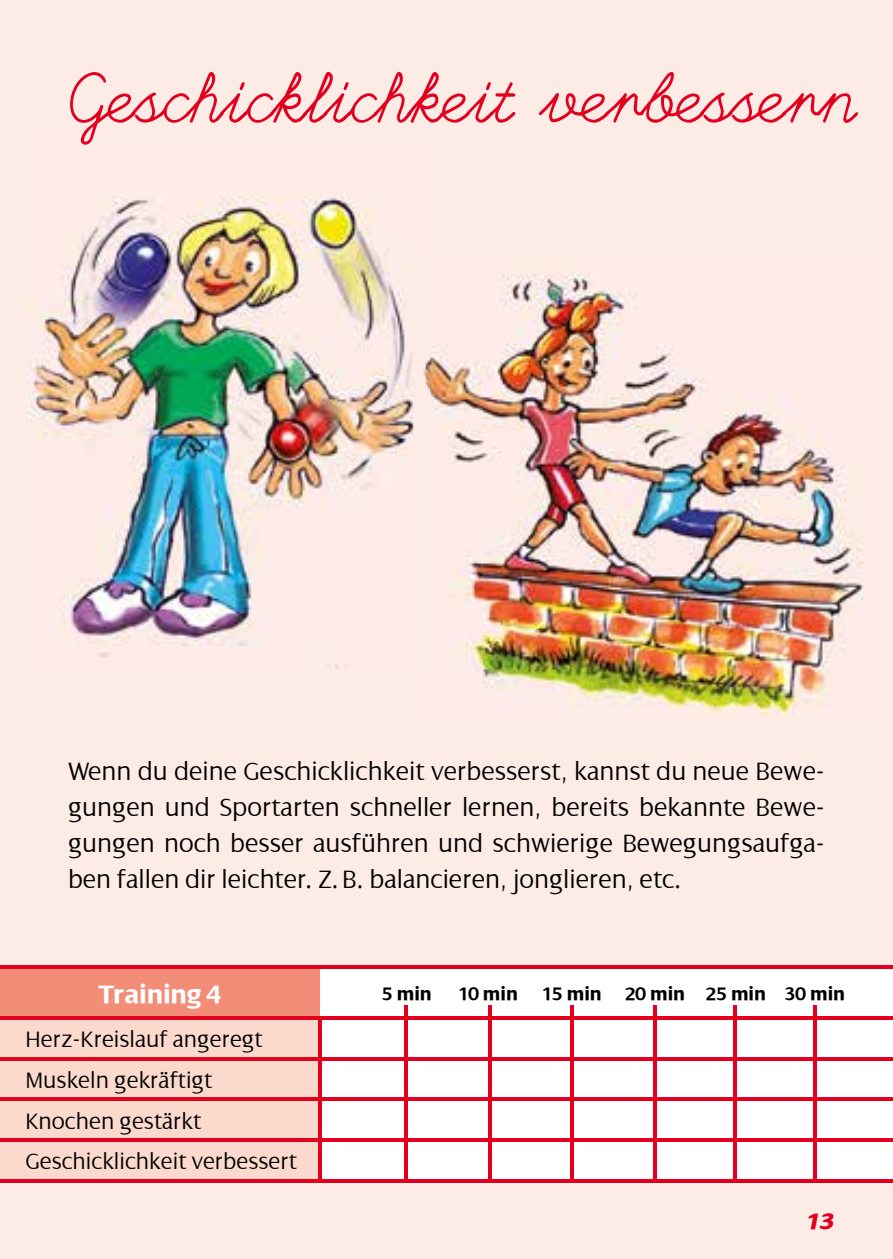
<style>
.page{position:relative;width:893px;height:1259px;background:#fdece6}
.page>*{position:absolute;margin:0;border:0;box-sizing:border-box;transform-origin:0 0}
.t1{font:63px "Handwriting Mutlu";letter-spacing:-.01em;color:#e3001f}
.t2{font:300 27px/36px "Dialog";color:#000;text-align:justify}
.t3{font:700 27px "Dialog";color:#fff}
.t4{font:300 24px/40.8px "Dialog";color:#000}
.t5{font:italic 24px "Dialog X Bold";color:#e3001f}
.t6{font:700 19.5px "Dialog";color:#000}
</style>
<div class="page">
<div style="left:0;top:966px;width:320px;height:51px;background:#f28e77"></div>
<div style="left:320px;top:968px;width:573px;height:211px;background:#fff"></div>
<div style="left:0;top:1019px;width:319px;height:160px;background:#fbd9cd"></div>
<hr style="left:0;top:965px;width:320px;height:3px;background:#e3001f">
<hr style="left:320px;top:965px;width:86px;height:3px;background:#e3001f">
<hr style="left:406px;top:965px;width:84px;height:3px;background:#e3001f">
<hr style="left:490px;top:965px;width:82px;height:3px;background:#e3001f">
<hr style="left:572px;top:965px;width:83px;height:3px;background:#e3001f">
<hr style="left:655px;top:965px;width:80px;height:3px;background:#e3001f">
<hr style="left:735px;top:965px;width:80px;height:3px;background:#e3001f">
<hr style="left:815px;top:965px;width:78px;height:3px;background:#e3001f">
<hr style="left:0;top:1016px;width:320px;height:3px;background:#e3001f">
<hr style="left:0;top:1057px;width:320px;height:3px;background:#e3001f">
<hr style="left:0;top:1097px;width:320px;height:3px;background:#e3001f">
<hr style="left:0;top:1138px;width:320px;height:3px;background:#e3001f">
<hr style="left:319px;top:1019px;width:3px;height:38px;background:#e3001f">
<hr style="left:319px;top:1060px;width:3px;height:37px;background:#e3001f">
<hr style="left:319px;top:1100px;width:3px;height:38px;background:#e3001f">
<hr style="left:319px;top:1141px;width:3px;height:38px;background:#e3001f">
<hr style="left:320px;top:1016px;width:86px;height:3px;background:#e3001f">
<hr style="left:320px;top:1057px;width:86px;height:3px;background:#e3001f">
<hr style="left:320px;top:1097px;width:86px;height:3px;background:#e3001f">
<hr style="left:320px;top:1138px;width:86px;height:3px;background:#e3001f">
<hr style="left:405px;top:1019px;width:3px;height:38px;background:#e3001f">
<hr style="left:405px;top:1060px;width:3px;height:37px;background:#e3001f">
<hr style="left:405px;top:1100px;width:3px;height:38px;background:#e3001f">
<hr style="left:405px;top:1141px;width:3px;height:38px;background:#e3001f">
<hr style="left:406px;top:1016px;width:84px;height:3px;background:#e3001f">
<hr style="left:406px;top:1057px;width:84px;height:3px;background:#e3001f">
<hr style="left:406px;top:1097px;width:84px;height:3px;background:#e3001f">
<hr style="left:406px;top:1138px;width:84px;height:3px;background:#e3001f">
<hr style="left:488px;top:1019px;width:3px;height:38px;background:#e3001f">
<hr style="left:488px;top:1060px;width:3px;height:37px;background:#e3001f">
<hr style="left:488px;top:1100px;width:3px;height:38px;background:#e3001f">
<hr style="left:488px;top:1141px;width:3px;height:38px;background:#e3001f">
<hr style="left:490px;top:1016px;width:82px;height:3px;background:#e3001f">
<hr style="left:490px;top:1057px;width:82px;height:3px;background:#e3001f">
<hr style="left:490px;top:1097px;width:82px;height:3px;background:#e3001f">
<hr style="left:490px;top:1138px;width:82px;height:3px;background:#e3001f">
<hr style="left:570px;top:1019px;width:3px;height:38px;background:#e3001f">
<hr style="left:570px;top:1060px;width:3px;height:37px;background:#e3001f">
<hr style="left:570px;top:1100px;width:3px;height:38px;background:#e3001f">
<hr style="left:570px;top:1141px;width:3px;height:38px;background:#e3001f">
<hr style="left:572px;top:1016px;width:83px;height:3px;background:#e3001f">
<hr style="left:572px;top:1057px;width:83px;height:3px;background:#e3001f">
<hr style="left:572px;top:1097px;width:83px;height:3px;background:#e3001f">
<hr style="left:572px;top:1138px;width:83px;height:3px;background:#e3001f">
<hr style="left:653px;top:1019px;width:3px;height:38px;background:#e3001f">
<hr style="left:653px;top:1060px;width:3px;height:37px;background:#e3001f">
<hr style="left:653px;top:1100px;width:3px;height:38px;background:#e3001f">
<hr style="left:653px;top:1141px;width:3px;height:38px;background:#e3001f">
<hr style="left:655px;top:1016px;width:80px;height:3px;background:#e3001f">
<hr style="left:655px;top:1057px;width:80px;height:3px;background:#e3001f">
<hr style="left:655px;top:1097px;width:80px;height:3px;background:#e3001f">
<hr style="left:655px;top:1138px;width:80px;height:3px;background:#e3001f">
<hr style="left:734px;top:1019px;width:3px;height:38px;background:#e3001f">
<hr style="left:734px;top:1060px;width:3px;height:37px;background:#e3001f">
<hr style="left:734px;top:1100px;width:3px;height:38px;background:#e3001f">
<hr style="left:734px;top:1141px;width:3px;height:38px;background:#e3001f">
<hr style="left:735px;top:1016px;width:80px;height:3px;background:#e3001f">
<hr style="left:815px;top:1016px;width:78px;height:3px;background:#e3001f">
<hr style="left:814px;top:1019px;width:3px;height:38px;background:#e3001f">
<hr style="left:814px;top:1060px;width:3px;height:37px;background:#e3001f">
<hr style="left:814px;top:1100px;width:3px;height:38px;background:#e3001f">
<hr style="left:814px;top:1141px;width:3px;height:38px;background:#e3001f">
<hr style="left:735px;top:1057px;width:80px;height:3px;background:#e3001f">
<hr style="left:815px;top:1057px;width:78px;height:3px;background:#e3001f">
<hr style="left:735px;top:1097px;width:80px;height:3px;background:#e3001f">
<hr style="left:815px;top:1097px;width:78px;height:3px;background:#e3001f">
<hr style="left:735px;top:1138px;width:80px;height:3px;background:#e3001f">
<hr style="left:815px;top:1138px;width:78px;height:3px;background:#e3001f">
<hr style="left:0;top:1179px;width:320px;height:3px;background:#e3001f">
<hr style="left:320px;top:1179px;width:86px;height:3px;background:#e3001f">
<hr style="left:406px;top:1179px;width:84px;height:3px;background:#e3001f">
<hr style="left:490px;top:1179px;width:82px;height:3px;background:#e3001f">
<hr style="left:572px;top:1179px;width:83px;height:3px;background:#e3001f">
<hr style="left:655px;top:1179px;width:80px;height:3px;background:#e3001f">
<hr style="left:735px;top:1179px;width:80px;height:3px;background:#e3001f">
<hr style="left:815px;top:1179px;width:78px;height:3px;background:#e3001f">
<hr style="left:405px;top:1005px;width:3px;height:20px;background:#e3001f">
<hr style="left:488px;top:1005px;width:3px;height:20px;background:#e3001f">
<hr style="left:570px;top:1005px;width:3px;height:20px;background:#e3001f">
<hr style="left:653px;top:1005px;width:3px;height:20px;background:#e3001f">
<hr style="left:734px;top:1005px;width:3px;height:20px;background:#e3001f">
<hr style="left:814px;top:1005px;width:3px;height:20px;background:#e3001f">
<img style="left:27px;top:196px;width:387px;height:473px">
<img style="left:80px;top:128px;width:16px;height:17px">
<img style="left:429px;top:274px;width:435px;height:442px">
<img style="left:423px;top:360px;width:6px;height:30px">
<h1 class="t1" style="left:68px;top:51px;width:790px">Geschicklichkeit verbessern</h1>
<p class="t2" style="left:68px;top:753px;width:758px">Wenn du deine Geschicklichkeit verbesserst, kannst du neue Bewe&shy;gungen und Sportarten schneller lernen, bereits bekannte Bewe&shy;gungen noch besser ausführen und schwierige Bewegungsaufga&shy;ben fallen dir leichter. Z. B. balancieren, jonglieren, etc.</p>
<p class="t3" style="left:99px;top:979px;width:124px">Training 4</p>
<p class="t4" style="left:26px;top:1019px;width:273px">Herz-Kreislauf angeregt<br>Muskeln gekräftigt<br>Knochen gestärkt<br>Geschicklichkeit verbessert</p>
<p class="t6" style="left:382px;top:982px;width:51px">5 min</p>
<p class="t6" style="left:459px;top:982px;width:61px">10 min</p>
<p class="t6" style="left:543px;top:982px;width:304px">15 min 20 min 25 min 30 min</p>
<p class="t5" style="left:805px;top:1208px;width:30px">13</p>
</div>
